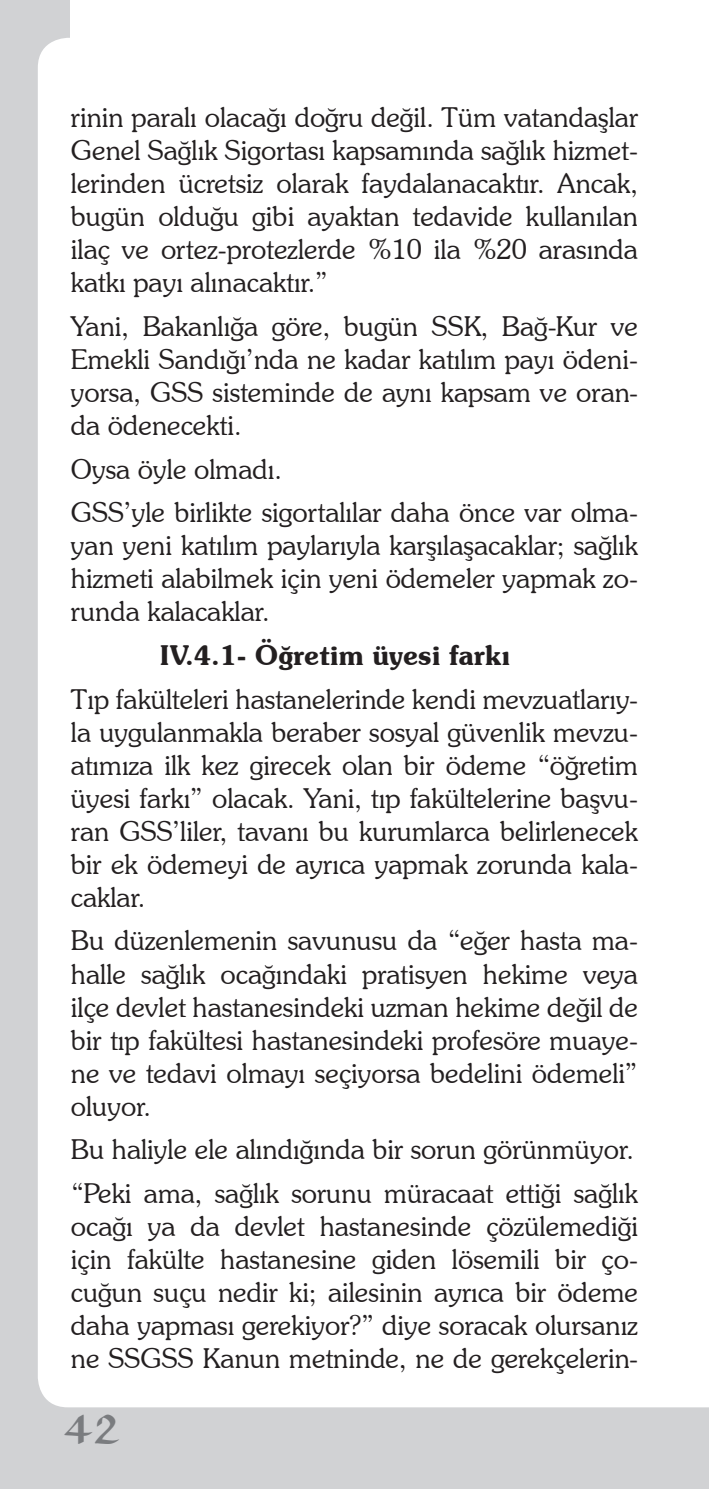
<style>
.page{position:relative;width:709px;height:1489px;background:#fff}
.page>*{position:absolute;margin:0;border:0;box-sizing:border-box;transform-origin:0 0}
.t1{font:40px "Viking Plain";color:#7a7c7f}
.t2{font:300 27.5px/33px "Souvenir IT Cby BT";color:#231f20;text-align:justify}
.t3{font:600 27.5px "Souvenir IT Cby BT";color:#231f20}
</style>
<div class="page">
<div style="left:0;top:0;width:709px;height:1488px;background:#d1d2d4"></div>
<div style="left:38px;top:38px;width:670px;height:1369px;background:#fff"></div>
<div style="left:71px;top:0;width:638px;height:71px;background:#fff"></div>
<svg style="left:708px;top:71px;width:1px;height:1336px"></svg>
<p class="t2" style="left:71px;top:101px;width:568px">rinin paralı olacağı doğru değil. Tüm vatandaşlar Genel Sağlık Sigortası kapsamında sağlık hizmet&shy;lerinden ücretsiz olarak faydalanacaktır. Ancak, bugün olduğu gibi ayaktan tedavide kullanılan ilaç ve ortez-protezlerde %10 ila %20 arasında katkı payı alınacaktır.”</p>
<p class="t2" style="left:71px;top:309px;width:568px">Yani, Bakanlığa göre, bugün SSK, Bağ-Kur ve Emekli Sandığı’nda ne kadar katılım payı ödeni&shy;yorsa, GSS sisteminde de aynı kapsam ve oran&shy;da ödenecekti.</p>
<p class="t2" style="left:71px;top:447px;width:568px;line-height:43.8px">Oysa öyle olmadı.<br>GSS’yle birlikte sigortalılar daha önce var olma-</p>
<p class="t2" style="left:71px;top:529px;width:568px">yan yeni katılım paylarıyla karşılaşacaklar; sağlık hizmeti alabilmek için yeni ödemeler yapmak zo&shy;runda kalacaklar.</p>
<p class="t3" style="left:159px;top:638px;width:353px">IV.4.1- Öğretim üyesi farkı</p>
<p class="t2" style="left:71px;top:682px;width:568px">Tıp fakülteleri hastanelerinde kendi mevzuatlarıy&shy;la uygulanmakla beraber sosyal güvenlik mevzu&shy;atımıza ilk kez girecek olan bir ödeme “öğretim üyesi farkı” olacak. Yani, tıp fakültelerine başvu&shy;ran GSS’liler, tavanı bu kurumlarca belirlenecek bir ek ödemeyi de ayrıca yapmak zorunda kala&shy;caklar.</p>
<p class="t2" style="left:71px;top:923px;width:568px">Bu düzenlemenin savunusu da “eğer hasta ma&shy;halle sağlık ocağındaki pratisyen hekime veya ilçe devlet hastanesindeki uzman hekime değil de bir tıp fakültesi hastanesindeki profesöre muaye&shy;ne ve tedavi olmayı seçiyorsa bedelini ödemeli” oluyor.</p>
<p class="t2" style="left:71px;top:1127px;width:568px;line-height:43.8px">Bu haliyle ele alındığında bir sorun görünmüyor. “Peki ama, sağlık sorunu müracaat ettiği sağlık</p>
<p class="t2" style="left:71px;top:1209px;width:568px">ocağı ya da devlet hastanesinde çözülemediği için fakülte hastanesine giden lösemili bir ço&shy;cuğun suçu nedir ki; ailesinin ayrıca bir ödeme daha yapması gerekiyor?” diye soracak olursanız ne SSGSS Kanun metninde, ne de gerekçelerin-</p>
<h1 class="t1" style="left:63px;top:1402px;width:58px">42</h1>
</div>
